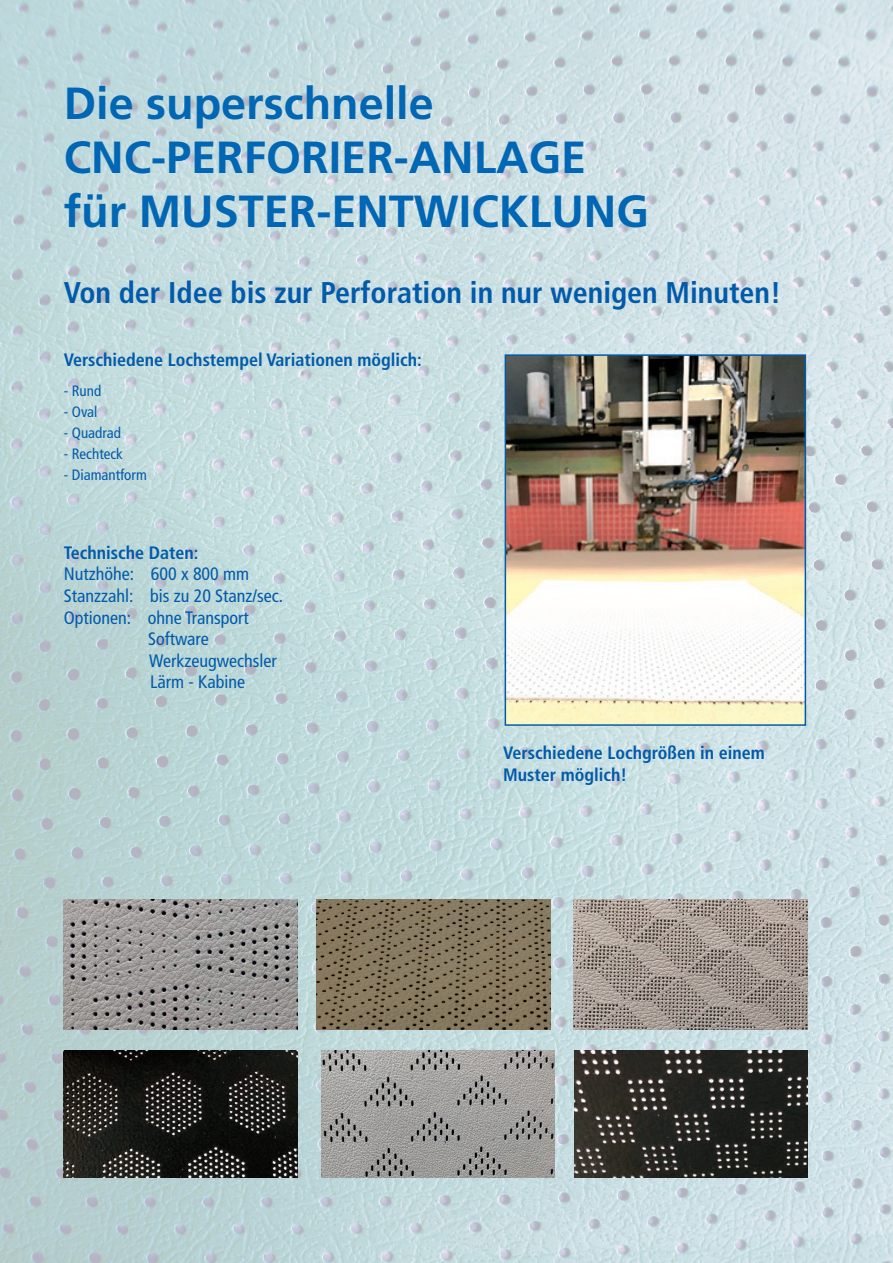
<style>
.page{position:relative;width:893px;height:1263px;background:#fff}
.page>*{position:absolute;margin:0;border:0;box-sizing:border-box;transform-origin:0 0}
.t1{font:700 45px/54px "Frutiger LT Std";color:#0166b3}
.t2{font:700 condensed 30px "Frutiger LT Std";color:#015aaa}
.t3{font:condensed 18px "Frutiger LT Std";color:#015aaa}
.t4{font:700 condensed 18px/21.6px "Frutiger LT Std";color:#015aaa}
.t5{font:condensed 15px "Frutiger LT Std";color:#015aaa}
</style>
<div class="page">
<img style="left:0;top:0;width:893px;height:1263px">
<img style="left:64px;top:1050px;width:234px;height:128px">
<img style="left:321px;top:1050px;width:234px;height:128px">
<img style="left:574px;top:1050px;width:234px;height:128px">
<img style="left:573px;top:899px;width:234px;height:131px">
<img style="left:317px;top:899px;width:234px;height:131px">
<img style="left:64px;top:899px;width:234px;height:131px">
<img style="left:508px;top:357px;width:295px;height:366px">
<div style="left:505px;top:354px;width:301px;height:372px;border:2px solid #015aaa"></div>
<h1 class="t1" style="left:64px;top:76px;width:587px">Die superschnelle<br>CNC-PERFORIER-ANLAGE für MUSTER-ENTWICKLUNG</h1>
<h2 class="t2" style="left:64px;top:275px;width:719px">Von der Idee bis zur Perforation in nur wenigen Minuten!</h2>
<p class="t4" style="left:64px;top:349px;width:360px">Verschiedene Lochstempel Variationen möglich:</p>
<p class="t5" style="left:64px;top:382px;width:39px">- Rund</p>
<p class="t5" style="left:64px;top:403px;width:35px">- Oval</p>
<p class="t5" style="left:64px;top:424px;width:59px">- Quadrad</p>
<p class="t5" style="left:64px;top:445px;width:61px">- Rechteck</p>
<p class="t5" style="left:64px;top:466px;width:85px">- Diamantform</p>
<p class="t4" style="left:64px;top:542px;width:136px">Technische Daten:</p>
<p class="t3" style="left:64px;top:564px;width:187px">Nutzhöhe: 600 x 800 mm</p>
<p class="t3" style="left:64px;top:585px;width:221px">Stanzzahl: bis zu 20 Stanz/sec.</p>
<p class="t3" style="left:64px;top:607px;width:186px">Optionen: ohne Transport</p>
<p class="t3" style="left:148px;top:628px;width:62px">Software</p>
<p class="t3" style="left:149px;top:650px;width:129px">Werkzeugwechsler</p>
<p class="t3" style="left:150px;top:672px;width:96px">Lärm - Kabine</p>
<p class="t4" style="left:503px;top:742px;width:263px">Verschiedene Lochgrößen in einem<br>Muster möglich!</p>
</div>
